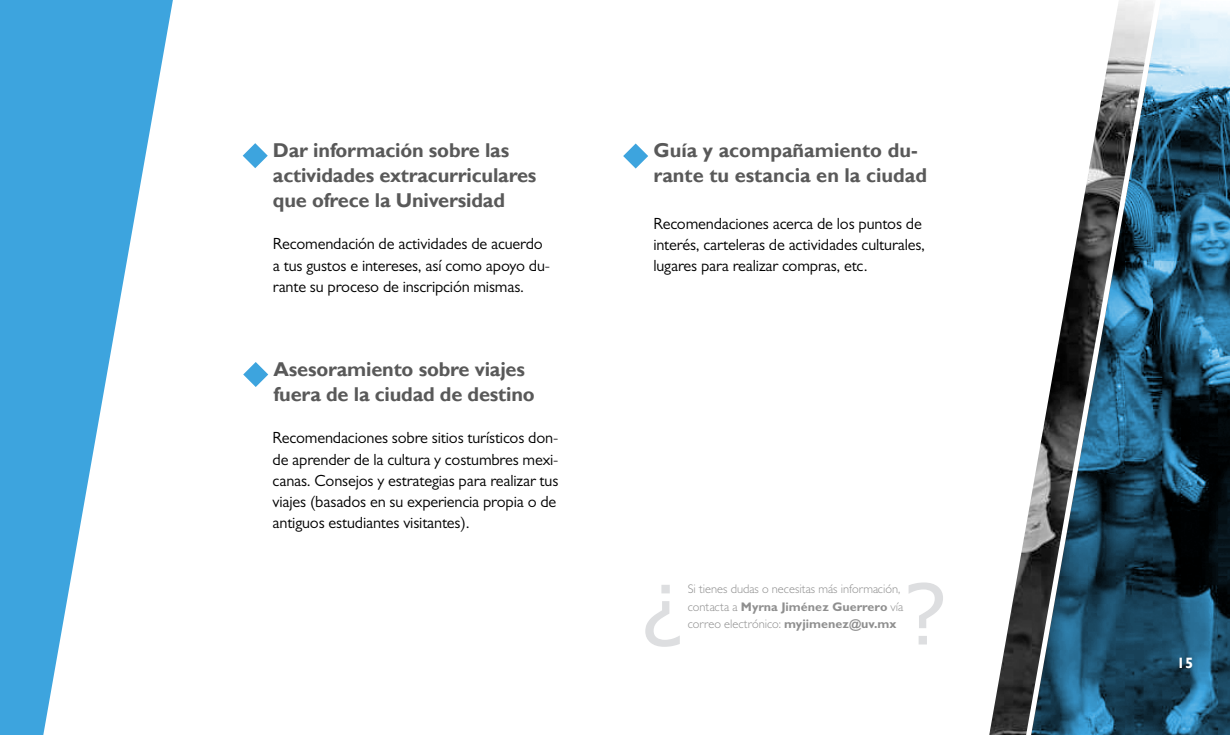
<style>
.page{position:relative;width:1230px;height:735px;background:#fff}
.page>*{position:absolute;margin:0;border:0;box-sizing:border-box;transform-origin:0 0}
.t1{font:83.62px "Verdana";color:#dddee0}
.t2{font:700 20px/25px "Gill Sans";letter-spacing:-.01em;color:#595959}
.t3{font:16.25px/21.2px "Gill Sans MT Pro";letter-spacing:-.01em;color:#000}
.t4{font:700 15px "Gill Sans";color:#fff}
.t5{font:300 12.5px/17.5px "Gill Sans MT Pro";color:#8f8f8f}
.s1{font-weight:700}
</style>
<div class="page">
<svg style="left:0;top:0;width:173px;height:476px;fill:#3da4de"></svg>
<img style="left:989px;top:572px;width:29px;height:163px">
<svg style="left:1018px;top:0;width:212px;height:735px"></svg>
<svg style="left:0;top:272px;width:89px;height:463px;background:#58b1e2"></svg>
<svg style="left:623px;top:144px;width:25px;height:25px"></svg>
<svg style="left:243px;top:143px;width:25px;height:25px"></svg>
<svg style="left:243px;top:362px;width:25px;height:25px"></svg>
<p class="t2" style="left:273px;top:138px;width:265px">Dar información sobre las actividades extracurriculares que ofrece la Universidad</p>
<p class="t3" style="left:273px;top:233px;width:279px">Recomendación de actividades de acuerdo a tus gustos e intereses, así como apoyo du&shy;rante su proceso de inscripción mismas.</p>
<p class="t2" style="left:273px;top:357px;width:263px">Asesoramiento sobre viajes fuera de la ciudad de destino</p>
<p class="t3" style="left:273px;top:427px;width:287px">Recomendaciones sobre sitios turísticos don&shy;de aprender de la cultura y costumbres mexi&shy;canas. Consejos y estrategias para realizar tus viajes (basados en su experiencia propia o de antiguos estudiantes visitantes).</p>
<p class="t2" style="left:653px;top:139px;width:275px">Guía y acompañamiento du&shy;rante tu estancia en la ciudad</p>
<p class="t3" style="left:653px;top:212px;width:273px">Recomendaciones acerca de los puntos de interés, carteleras de actividades culturales, lugares para realizar compras, etc.</p>
<h1 class="t1" style="left:641px;top:558px;width:47px">¿</h1>
<h1 class="t1" style="left:948px;top:672px;width:47px;rotate:-180deg">¿</h1>
<p class="t5" style="left:688px;top:580px;width:217px">Si tienes dudas o necesitas más información, contacta a <span class="s1">Myrna Jiménez Guerrero</span> vía</p>
<p class="t5" style="left:688px;top:615px;width:210px">correo electrónico: <span class="s1">myjimenez@uv.mx</span></p>
<p class="t4" style="left:1177px;top:654px;width:18px">15</p>
</div>
